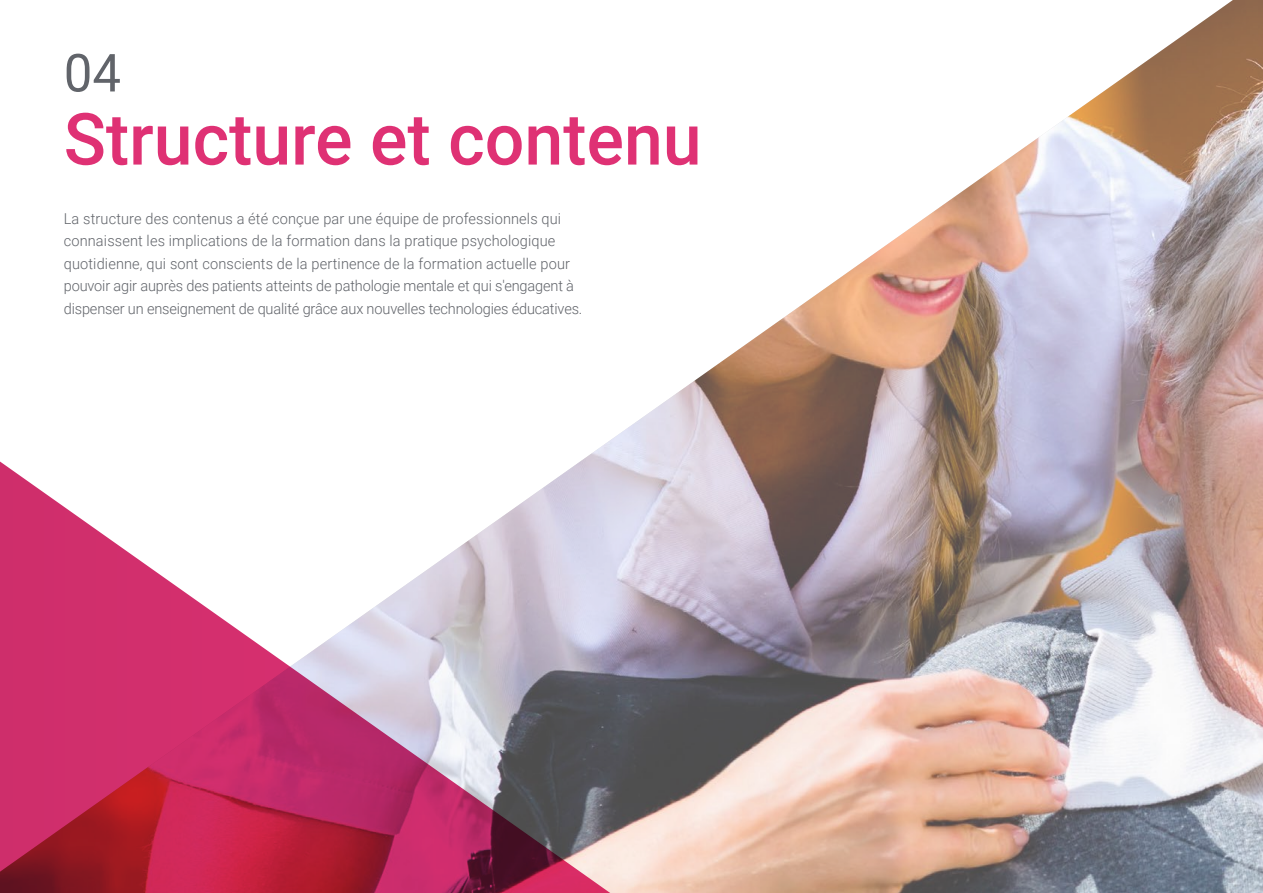
<style>
.page{position:relative;width:1263px;height:893px;background:#fff}
.page>*{position:absolute;margin:0;border:0;box-sizing:border-box;transform-origin:0 0}
.t1{font:500 72px "Roboto";color:#df3174}
.t2{font:52.5px "Roboto";color:#61646a}
.t3{font:300 15px/22.5px "Roboto";letter-spacing:.01em;color:#61646a}
</style>
<div class="page">
<img style="left:602px;top:0;width:661px;height:893px">
<svg style="left:0;top:446px;width:640px;height:447px"></svg>
<h2 class="t2" style="left:64px;top:36px;width:59px">04</h2>
<h1 class="t1" style="left:64px;top:89px;width:639px">Structure et contenu</h1>
<p class="t3" style="left:64px;top:207px;width:520px">La structure des contenus a été conçue par une équipe de professionnels qui connaissent les implications de la formation dans la pratique psychologique quotidienne, qui sont conscients de la pertinence de la formation actuelle pour pouvoir agir auprès des patients atteints de pathologie mentale et qui s'engagent à dispenser un enseignement de qualité grâce aux nouvelles technologies éducatives.</p>
</div>
